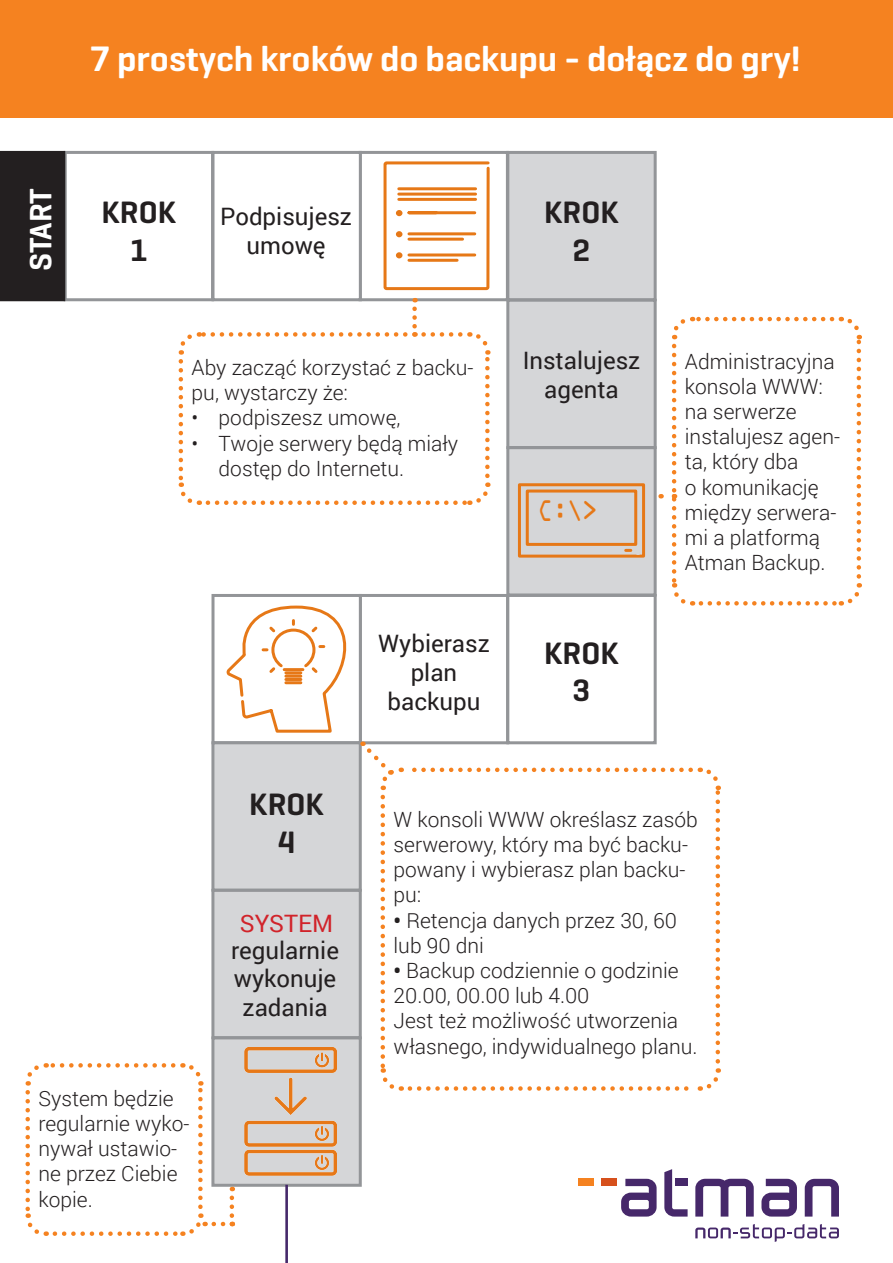
<style>
.page{position:relative;width:893px;height:1263px;background:#fff}
.page>*{position:absolute;margin:0;border:0;box-sizing:border-box;transform-origin:0 0}
.Treść{font:600 36px "Geogrotesque";color:#fff}
.Krok{font:600 31.5px/37.8px "Geogrotesque";color:#231f20;text-align:center}
.Krok-2{font:600 31.5px "Geogrotesque";letter-spacing:-.005em;color:#fff}
.t1{font:26.7px "OCRA Std";color:#e67817;scale:.78 1}
.Akcja{font:24px/28.8px "Roboto";color:#231f20;text-align:center}
.Kto{font:24px "Roboto";color:#d1232a}
.Treść-2{font:300 21px/25.2px "Roboto";color:#231f20}
.s1{font-weight:700}
</style>
<div class="page">
<div style="left:64px;top:151px;width:150px;height:150px;background:#fff;border:3px solid #939598"></div>
<div style="left:359px;top:151px;width:150px;height:150px;background:#fff;border:3px solid #939598"></div>
<div style="left:506px;top:151px;width:151px;height:150px;background:#d5d6d8;border:3px solid #939598"></div>
<div style="left:506px;top:299px;width:151px;height:150px;background:#d5d6d8;border:3px solid #939598"></div>
<div style="left:506px;top:446px;width:151px;height:150px;background:#d5d6d8;border:3px solid #939598"></div>
<div style="left:359px;top:594px;width:150px;height:150px;background:#fff;border:3px solid #939598"></div>
<div style="left:506px;top:594px;width:151px;height:150px;background:#fff;border:3px solid #939598"></div>
<div style="left:211px;top:594px;width:151px;height:150px;background:#fff;border:3px solid #939598"></div>
<div style="left:211px;top:741px;width:151px;height:151px;background:#d5d6d8;border:3px solid #939598"></div>
<div style="left:211px;top:889px;width:151px;height:150px;background:#d5d6d8;border:3px solid #939598"></div>
<div style="left:211px;top:1036px;width:151px;height:151px;background:#d5d6d8;border:3px solid #939598"></div>
<div style="left:211px;top:151px;width:151px;height:150px;background:#fff;border:3px solid #939598"></div>
<svg style="left:178px;top:361px;width:22px;height:144px"></svg>
<svg style="left:208px;top:482px;width:283px;height:23px"></svg>
<svg style="left:469px;top:332px;width:22px;height:144px"></svg>
<svg style="left:178px;top:309px;width:282px;height:46px"></svg>
<svg style="left:701px;top:583px;width:161px;height:23px"></svg>
<svg style="left:840px;top:316px;width:22px;height:260px"></svg>
<svg style="left:672px;top:316px;width:160px;height:23px"></svg>
<svg style="left:380px;top:797px;width:22px;height:294px"></svg>
<svg style="left:410px;top:1068px;width:311px;height:23px"></svg>
<svg style="left:699px;top:767px;width:22px;height:294px"></svg>
<svg style="left:360px;top:741px;width:331px;height:49px"></svg>
<svg style="left:25px;top:1092px;width:22px;height:144px"></svg>
<svg style="left:182px;top:1063px;width:22px;height:144px"></svg>
<svg style="left:25px;top:1063px;width:148px;height:22px"></svg>
<svg style="left:383px;top:161px;width:107px;height:130px"></svg>
<div style="left:0;top:151px;width:65px;height:150px;background:#231f20"></div>
<div style="left:0;top:0;width:893px;height:117px;background:#f58220"></div>
<svg style="left:695px;top:1179px;width:59px;height:37px"></svg>
<svg style="left:761px;top:1179px;width:36px;height:37px"></svg>
<svg style="left:805px;top:1179px;width:34px;height:37px"></svg>
<svg style="left:621px;top:1179px;width:36px;height:37px"></svg>
<div style="left:602px;top:1179px;width:15px;height:7px;background:#d6501c"></div>
<div style="left:578px;top:1179px;width:15px;height:7px;background:#f58220"></div>
<svg style="left:664px;top:1169px;width:24px;height:47px"></svg>
<svg style="left:695px;top:1224px;width:144px;height:18px"></svg>
<svg style="left:55px;top:1213px;width:151px;height:23px"></svg>
<svg style="left:214px;top:1198px;width:20px;height:28px"></svg>
<svg style="left:661px;top:346px;width:32px;height:260px"></svg>
<svg style="left:276px;top:1185px;width:21px;height:78px"></svg>
<svg style="left:517px;top:483px;width:129px;height:75px"></svg>
<svg style="left:227px;top:604px;width:134px;height:130px"></svg>
<img style="left:244px;top:1047px;width:93px;height:129px">
<p class="Treść" style="left:90px;top:36px;width:712px">7 prostych kroków do backupu - dołącz do gry!</p>
<p class="Krok-2" style="left:21px;top:271px;width:85px;rotate:-90deg">START</p>
<p class="Krok" style="left:102px;top:194px;width:76px">KROK<br>1</p>
<p class="Krok" style="left:544px;top:194px;width:76px">KROK<br>2</p>
<p class="Akcja" style="left:220px;top:201px;width:133px">Podpisujesz umowę</p>
<p class="Treść-2" style="left:192px;top:354px;width:283px">Aby zacząć korzystać z backu&shy;pu, wystarczy że:</p>
<p class="Treść-2" style="left:192px;top:405px;width:210px">• podpiszesz umowę,</p>
<p class="Treść-2" style="left:219px;top:430px;width:241px;text-indent:-27px">• Twoje serwery będą miały dostęp do Internetu.</p>
<p class="Akcja" style="left:523px;top:345px;width:119px">Instalujesz agenta</p>
<p class="t1" style="left:538px;top:499px;width:78px">C:\&gt;</p>
<p class="Akcja" style="left:378px;top:628px;width:113px">Wybierasz plan backupu</p>
<p class="Krok" style="left:544px;top:634px;width:76px">KROK<br>3</p>
<p class="Treść-2" style="left:685px;top:348px;width:157px">Administracyjna konsola WWW: na serwerze instalujesz agen&shy;ta, który dba<br>o komunikację między serwera&shy;mi a platformą<br>Atman Backup.</p>
<p class="Krok" style="left:249px;top:785px;width:76px">KROK<br>4</p>
<p class="Kto" style="left:240px;top:907px;width:95px">SYSTEM</p>
<p class="Akcja" style="left:231px;top:935px;width:109px">regularnie wykonuje zadania</p>
<p class="Treść-2" style="left:394px;top:806px;width:306px">W konsoli WWW określasz zasób serwerowy, który ma być backu&shy;powany i wybierasz plan backu&shy;pu:</p>
<p class="Treść-2" style="left:394px;top:907px;width:285px"><span class="s1">•</span> Retencja danych przez 30, 60 lub 90 dni</p>
<p class="Treść-2" style="left:394px;top:957px;width:287px"><span class="s1">•</span> Backup codziennie o godzinie<br>20.00, 00.00 lub 4.00</p>
<p class="Treść-2" style="left:394px;top:1008px;width:306px">Jest też możliwość utworzenia własnego, indywidualnego planu.</p>
<p class="Treść-2" style="left:38px;top:1085px;width:152px">System będzie regularnie wyko&shy;nywał ustawio&shy;ne przez Ciebie kopie.</p>
</div>
